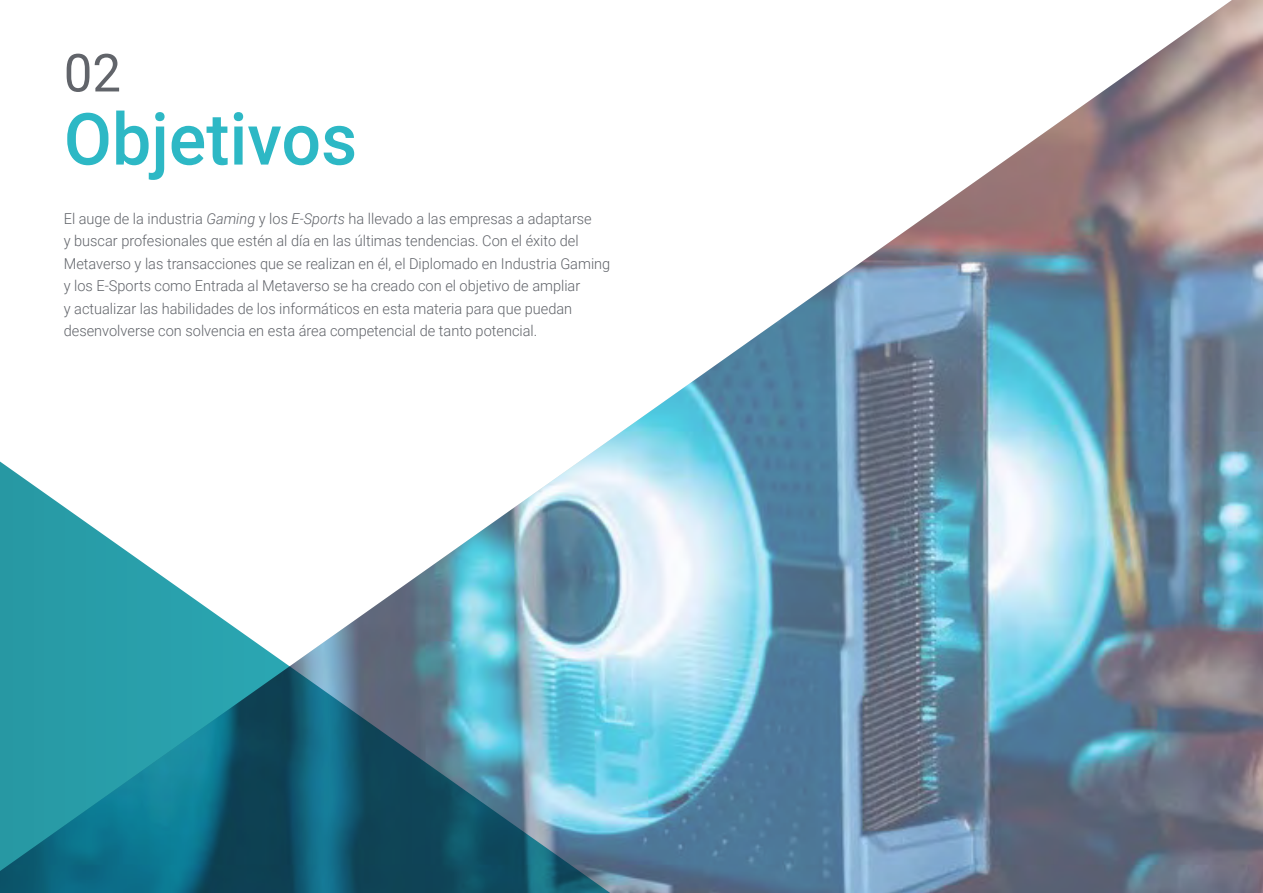
<style>
.page{position:relative;width:1263px;height:893px;background:#fff}
.page>*{position:absolute;margin:0;border:0;box-sizing:border-box;transform-origin:0 0}
.t1{font:500 72px "Roboto";color:#2db8c5}
.t2{font:52.5px "Roboto";color:#61646a}
.t3{font:300 15px/22.5px "Roboto";color:#61646a}
.s1{font-style:italic}
</style>
<div class="page">
<img style="left:601px;top:0;width:662px;height:893px">
<svg style="left:0;top:446px;width:640px;height:447px"></svg>
<h2 class="t2" style="left:64px;top:36px;width:59px">02</h2>
<h1 class="t1" style="left:64px;top:89px;width:295px">Objetivos</h1>
<p class="t3" style="left:64px;top:207px;width:548px">El auge de la industria <span class="s1">Gaming</span> y los <span class="s1">E-Sports</span> ha llevado a las empresas a adaptarse<br>y buscar profesionales que estén al día en las últimas tendencias. Con el éxito del Metaverso y las transacciones que se realizan en él, el Diplomado en Industria Gaming y los E-Sports como Entrada al Metaverso se ha creado con el objetivo de ampliar<br>y actualizar las habilidades de los informáticos en esta materia para que puedan desenvolverse con solvencia en esta área competencial de tanto potencial.</p>
</div>
